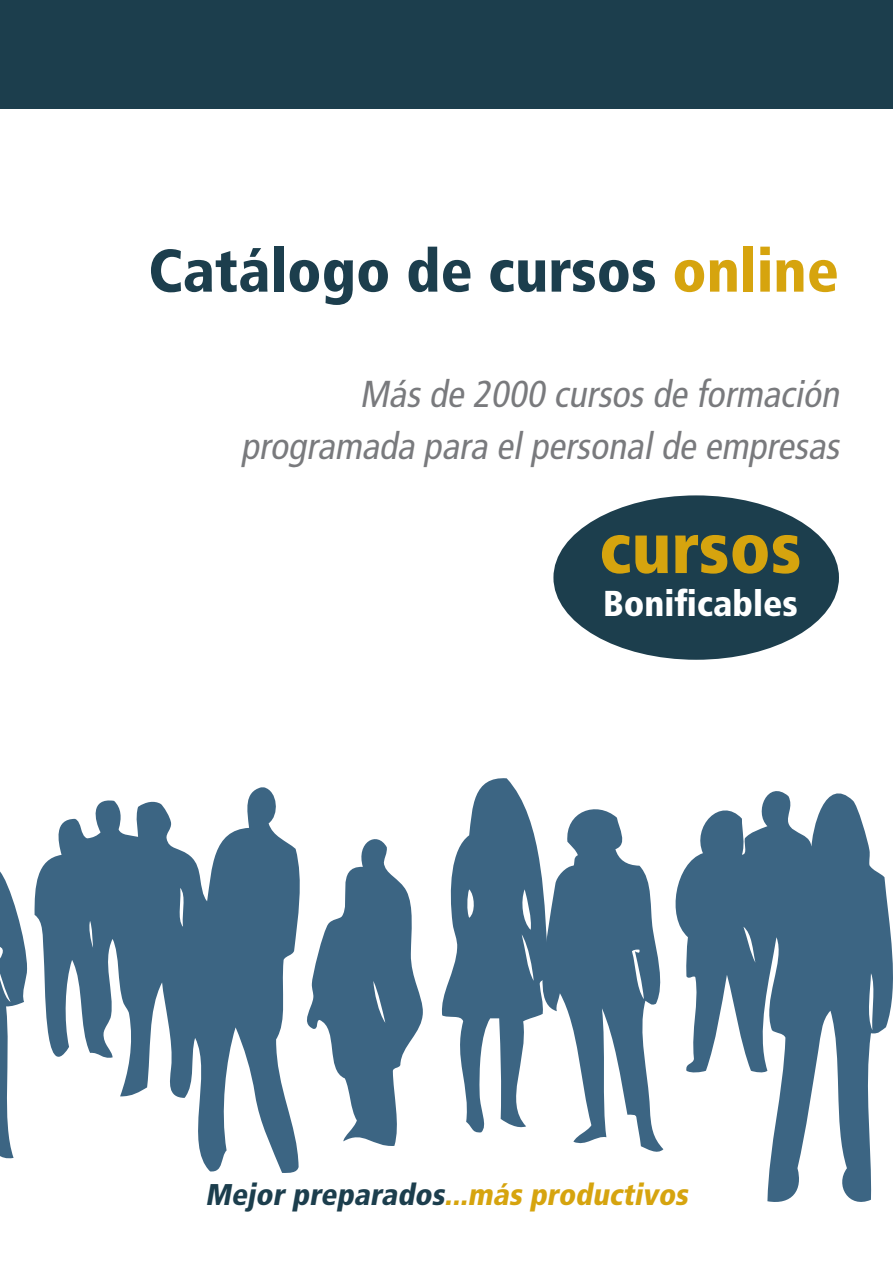
<style>
.page{position:relative;width:893px;height:1263px;background:#fff}
.page>*{position:absolute;margin:0;border:0;box-sizing:border-box;transform-origin:0 0}
.t1{font:900 condensed 72px "Frutiger";color:#d6a40e}
.t2{font:900 condensed 60px "Frutiger";color:#1c3e4d}
.t3{font:italic condensed 37.5px/52.5px "Frutiger";color:#797a7d;text-align:right}
.t4{font:900 condensed 36px "Frutiger";color:#fff}
.t5{font:italic 900 condensed 30px "Frutiger";color:#d6a40e}
.s1{color:#d6a40e}
.s2{color:#1c3e4d}
</style>
<div class="page">
<svg style="left:0;top:871px;width:27px;height:288px"></svg>
<svg style="left:34px;top:787px;width:265px;height:386px;fill:#3c6583"></svg>
<svg style="left:442px;top:778px;width:222px;height:374px"></svg>
<svg style="left:299px;top:839px;width:124px;height:307px"></svg>
<svg style="left:675px;top:791px;width:218px;height:411px;fill:#3c6583"></svg>
<div style="left:0;top:0;width:893px;height:108px;background:#1c3e4d"></div>
<div style="left:553px;top:495px;width:286px;height:165px;background:#1c3e4d;border-radius:50%"></div>
<h2 class="t2" style="left:148px;top:235px;width:692px">Catálogo de cursos <span class="s1">online</span></h2>
<p class="t3" style="left:241px;top:368px;width:607px">Másde 2000 cursosde formación programada para elpersonalde empresas</p>
<h1 class="t1" style="left:599px;top:505px;width:203px">cursos</h1>
<p class="t4" style="left:603px;top:582px;width:196px">Bonificables</p>
<p class="t5" style="left:205px;top:1176px;width:490px"><span class="s2">Mejorpreparados</span>...más productivos</p>
</div>
